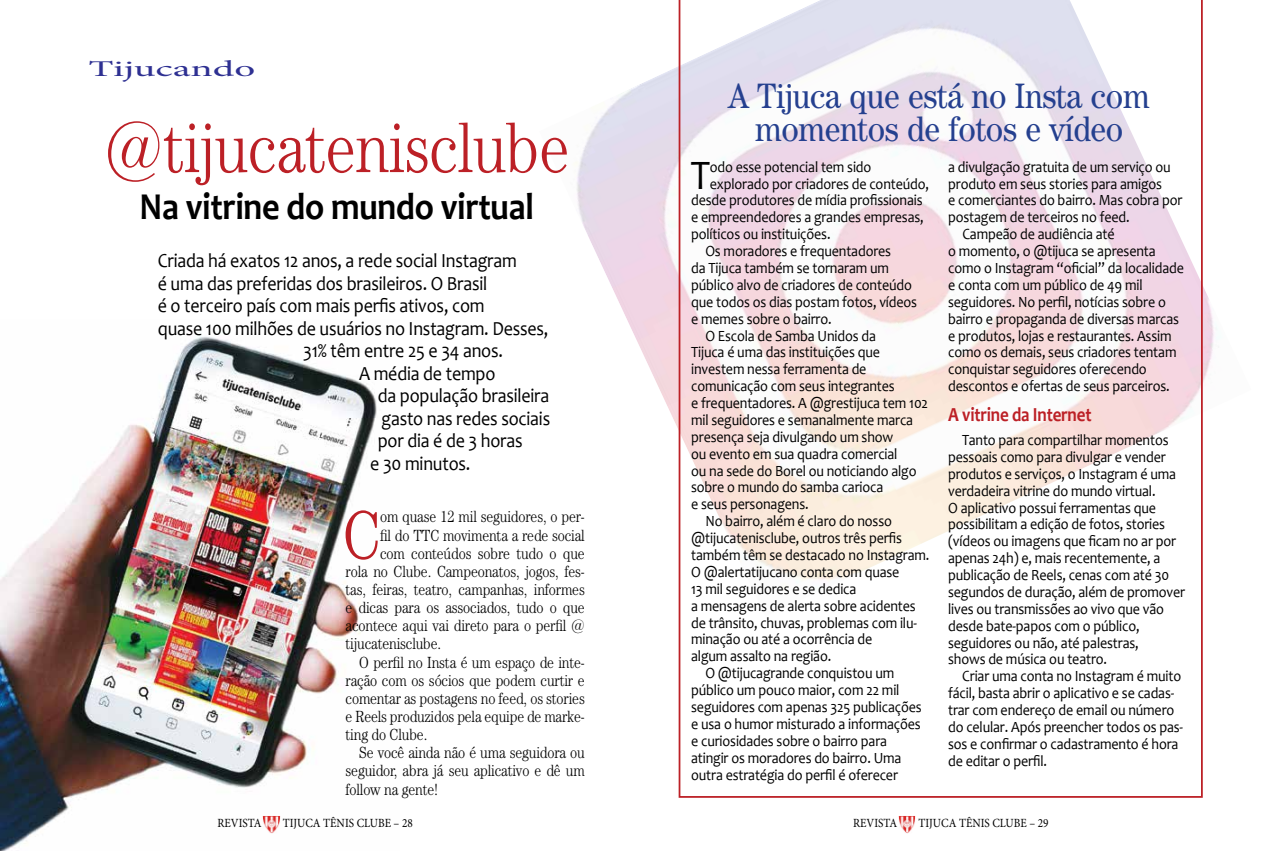
<style>
.page{position:relative;width:1276px;height:851px;background:#fff}
.page>*{position:absolute;margin:0;border:0;box-sizing:border-box;transform-origin:0 0}
.t1{font:300 71.75px "Century IT Cby BT";letter-spacing:-.01em;color:#bc2026;scale:.85 1}
.t2{font:300 69.12px "Century IT Cby BT";color:#bc2026;scale:.85 1}
.t3{font:42.12px "Candara";color:#000;scale:.9 1}
.t4{font:700 38.12px "Candara";letter-spacing:-.01em;color:#000;scale:.9 1}
.t5{font:35.5px/32.5px "Century IT Cby BT";letter-spacing:-.01em;color:#25408f;text-align:center;scale:.9 1}
.t6{font:22.5px "Minion Pro";letter-spacing:-.005em;color:#2e3092;scale:1.82 1}
.t7{font:20px "Candara";letter-spacing:-.01em;color:#000;scale:.9 1}
.t8{font:700 20px "Candara";letter-spacing:-.01em;color:#bc2026;scale:.85 1}
.t9{font:300 16.25px "Century IT Cby BT";letter-spacing:-.01em;color:#000;scale:.85 1}
.t10{font:15.62px/16.9px "Candara";letter-spacing:-.01em;color:#000;scale:.9 1}
.t11{font:12.5px "Minion Pro";color:#000;scale:.9 1}
</style>
<div class="page">
<img style="left:575px;top:0;width:642px;height:616px">
<svg style="left:678px;top:0;width:524px;height:797px"></svg>
<img style="left:0;top:334px;width:377px;height:516px">
<img style="left:262px;top:815px;width:18px;height:18px">
<img style="left:898px;top:816px;width:18px;height:17px">
<h3 class="t6" style="left:89px;top:53px;width:93px">Tijucando</h3>
<h1 class="t1" style="left:104px;top:104px;width:550px">@tijucatenisclube</h1>
<h3 class="t4" style="left:140px;top:183px;width:440px">Na vitrine do mundo virtual</h3>
<p class="t7" style="left:158px;top:248px;width:400px">Criada há exatos 12 anos, a rede social I nstagram</p>
<p class="t7" style="left:158px;top:270px;width:367px">é uma das preferidas dos brasileiros. O Brasil</p>
<p class="t7" style="left:158px;top:293px;width:365px">é o terceiro país com mais perfis ativos, com</p>
<p class="t7" style="left:158px;top:315px;width:435px">quase 100 milhões de usuários no I nstagram. Desses,</p>
<p class="t7" style="left:303px;top:338px;width:224px">31% têm entre 25 e 34 anos.</p>
<p class="t7" style="left:359px;top:360px;width:153px">A média de tempo</p>
<p class="t7" style="left:378px;top:383px;width:192px">da população brasileira</p>
<p class="t7" style="left:381px;top:405px;width:189px">gasto nas redes sociais</p>
<p class="t7" style="left:378px;top:428px;width:162px">por dia é de 3 horas</p>
<p class="t7" style="left:370px;top:450px;width:113px">e 30 minutos.</p>
<h2 class="t2" style="left:343px;top:492px;width:46px">C</h2>
<p class="t9" style="left:380px;top:507px;width:242px">om quase 12 mil seguidores, o per-</p>
<p class="t9" style="left:380px;top:525px;width:242px">fil do TTC movimenta a rede social</p>
<p class="t9" style="left:380px;top:543px;width:242px">com conteúdos sobre tudo o que</p>
<p class="t9" style="left:345px;top:561px;width:283px">rola no Clube. Campeonatos, jogos, fes-</p>
<p class="t9" style="left:345px;top:579px;width:283px">tas, feiras, teatro, campanhas, informes</p>
<p class="t9" style="left:345px;top:597px;width:283px">e dicas para os associados, tudo o que</p>
<p class="t9" style="left:345px;top:615px;width:283px">acontece aqui vai direto para o perfil @</p>
<p class="t9" style="left:345px;top:633px;width:114px">tijucatenisclube.</p>
<p class="t9" style="left:359px;top:652px;width:267px">O perfil no Insta é um espaço de inte-</p>
<p class="t9" style="left:345px;top:670px;width:283px">ração com os sócios que podem curtir e</p>
<p class="t9" style="left:345px;top:688px;width:283px">comentar as postagens no feed, os stories</p>
<p class="t9" style="left:345px;top:706px;width:283px">e Reels produzidos pela equipe de marke-</p>
<p class="t9" style="left:345px;top:724px;width:98px">ting do Clube.</p>
<p class="t9" style="left:359px;top:742px;width:267px">Se você ainda não é uma seguidora ou</p>
<p class="t9" style="left:345px;top:760px;width:283px">seguidor, abra já seu aplicativo e dê um</p>
<p class="t9" style="left:345px;top:778px;width:111px">follow na gente!</p>
<h3 class="t5" style="left:729px;top:79px;width:469px">A Tijuca que está no Insta com momentos de fotos e vídeo</h3>
<h3 class="t3" style="left:691px;top:148px;width:23px">T</h3>
<p class="t10" style="left:709px;top:158px;width:181px">odo esse potencial tem sido</p>
<p class="t10" style="left:709px;top:175px;width:245px">explorado por criadores de conteúdo,</p>
<p class="t10" style="left:691px;top:192px;width:259px">desde produtores de mídia profissionais</p>
<p class="t10" style="left:691px;top:208px;width:260px">e empreendedores a grandes empresas,</p>
<p class="t10" style="left:691px;top:225px;width:156px">políticos ou instituições.</p>
<p class="t10" style="left:705px;top:242px;width:208px">Os moradores e frequentadores</p>
<p class="t10" style="left:691px;top:259px;width:221px">da Tijuca também se tornaram um</p>
<p class="t10" style="left:691px;top:276px;width:247px">público alvo de criadores de conteúdo</p>
<p class="t10" style="left:691px;top:293px;width:253px">que todos os dias postam fotos, vídeos</p>
<p class="t10" style="left:691px;top:310px;width:158px">e memes sobre o bairro.</p>
<p class="t10" style="left:705px;top:327px;width:191px">O Escola de Samba Unidos da</p>
<p class="t10" style="left:691px;top:343px;width:211px">Tijuca é uma das instituições que</p>
<p class="t10" style="left:691px;top:360px;width:196px">investem nessa ferramenta de</p>
<p class="t10" style="left:691px;top:377px;width:228px">comunicação com seus integrantes</p>
<p class="t10" style="left:691px;top:394px;width:265px">e frequentadores. A @grestijuca tem 102</p>
<p class="t10" style="left:691px;top:411px;width:248px">mil seguidores e semanalmente marca</p>
<p class="t10" style="left:691px;top:428px;width:226px">presença seja divulgando um show</p>
<p class="t10" style="left:691px;top:445px;width:231px">ou evento em sua quadra comercial</p>
<p class="t10" style="left:691px;top:462px;width:252px">ou na sede do Borel ou noticiando algo</p>
<p class="t10" style="left:691px;top:478px;width:215px">sobre o mundo do samba carioca</p>
<p class="t10" style="left:691px;top:495px;width:132px">e seus personagens.</p>
<p class="t10" style="left:705px;top:512px;width:209px">No bairro, além é claro do nosso</p>
<p class="t10" style="left:691px;top:529px;width:236px">@tijucatenisclube, outros três perfis</p>
<p class="t10" style="left:691px;top:546px;width:266px">também têm se destacado no I nstagram.</p>
<p class="t10" style="left:691px;top:563px;width:233px">O @alertatijucano conta com quase</p>
<p class="t10" style="left:691px;top:580px;width:185px">13 mil seguidores e se dedica</p>
<p class="t10" style="left:691px;top:597px;width:251px">a mensagens de alerta sobre acidentes</p>
<p class="t10" style="left:691px;top:613px;width:252px">de trânsito, chuvas, problemas com ilu-</p>
<p class="t10" style="left:691px;top:630px;width:203px">minação ou até a ocorrência de</p>
<p class="t10" style="left:691px;top:647px;width:157px">algum assalto na região.</p>
<p class="t10" style="left:705px;top:664px;width:211px">O @tijucagrande conquistou um</p>
<p class="t10" style="left:691px;top:681px;width:233px">público um pouco maior, com 22 mil</p>
<p class="t10" style="left:691px;top:698px;width:258px">seguidores com apenas 325 publicações</p>
<p class="t10" style="left:691px;top:715px;width:257px">e usa o humor misturado a informações</p>
<p class="t10" style="left:691px;top:732px;width:219px">e curiosidades sobre o bairro para</p>
<p class="t10" style="left:691px;top:748px;width:235px">atingir os moradores do bairro. Uma</p>
<p class="t10" style="left:691px;top:765px;width:231px">outra estratégia do perfil é oferecer</p>
<p class="t10" style="left:948px;top:158px;width:249px">a divulgação gratuita de um serviço ou</p>
<p class="t10" style="left:948px;top:175px;width:239px">produto em seus stories para amigos</p>
<p class="t10" style="left:948px;top:192px;width:262px">e comerciantes do bairro. Mas cobra por</p>
<p class="t10" style="left:948px;top:208px;width:203px">postagem de terceiros no feed.</p>
<p class="t10" style="left:962px;top:225px;width:171px">Campeão de audiência até</p>
<p class="t10" style="left:948px;top:242px;width:232px">o momento, o @tijuca se apresenta</p>
<p class="t10" style="left:948px;top:259px;width:263px">como o Instagram “oficial” da localidade</p>
<p class="t10" style="left:948px;top:276px;width:218px">e conta com um público de 49 mil</p>
<p class="t10" style="left:948px;top:293px;width:243px">seguidores. No perfil, notícias sobre o</p>
<p class="t10" style="left:948px;top:310px;width:258px">bairro e propaganda de diversas marcas</p>
<p class="t10" style="left:948px;top:327px;width:250px">e produtos, lojas e restaurantes. Assim</p>
<p class="t10" style="left:948px;top:343px;width:255px">como os demais, seus criadores tentam</p>
<p class="t10" style="left:948px;top:360px;width:222px">conquistar seguidores oferecendo</p>
<p class="t10" style="left:948px;top:377px;width:248px">descontos e ofertas de seus parceiros.</p>
<p class="t8" style="left:948px;top:401px;width:170px">A vitrine da Internet</p>
<p class="t10" style="left:948px;top:431px;width:265px;text-indent:14px">Tanto para compartilhar momentos pessoais como para divulgar e vender produtos e serviços, o I nstagram é uma verdadeira vitrine do mundo virtual.<br>O aplicativo possui ferramentas que possibilitam a edição de fotos, stories (vídeos ou imagens que ficam no ar por apenas 24h) e, mais recentemente, a publicação de Reels, cenas com até 30 segundos de duração, além de promover lives ou transmissões ao vivo que vão desde bate-papos com o público, seguidores ou não, até palestras,<br>shows de música ou teatro.</p>
<p class="t10" style="left:948px;top:667px;width:263px;text-indent:14px">Criar uma conta no I nstagram é muito fácil, basta abrir o aplicativo e se cadas&shy;trar com endereço de email ou número do celular. Após preencher todos os pas&shy;sos e confirmar o cadastramento é hora de editar o perfil.</p>
<p class="t11" style="left:217px;top:814px;width:50px">REVISTA</p>
<p class="t11" style="left:283px;top:814px;width:146px">TIJUCA TÊNIS CLUBE – 28</p>
<p class="t11" style="left:853px;top:814px;width:50px">REVISTA</p>
<p class="t11" style="left:918px;top:814px;width:146px">TIJUCA TÊNIS CLUBE – 29</p>
</div>
